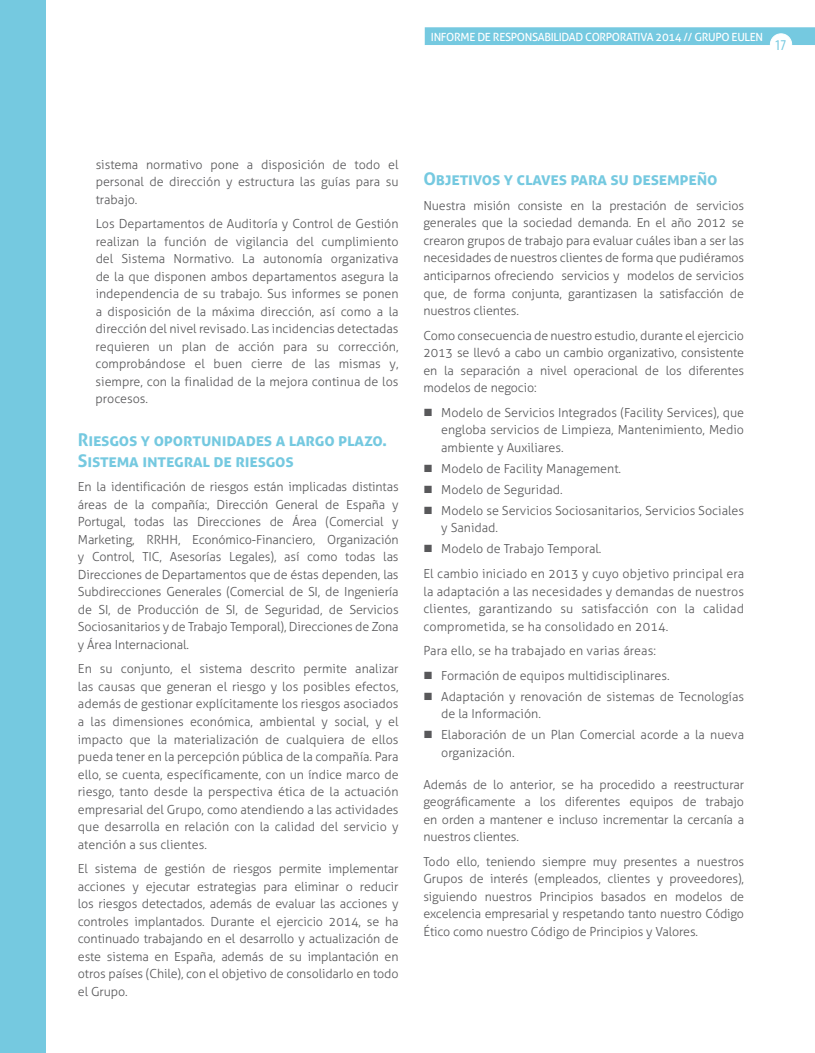
<style>
.page{position:relative;width:815px;height:1053px;background:#fff}
.page>*{position:absolute;margin:0;border:0;box-sizing:border-box;transform-origin:0 0}
.t1{font:700 17.5px/21px "Aller";letter-spacing:-.01em;color:#75c9e0}
.t2{font:condensed 15px "Myriad Pro";color:#75c9e0}
.t3{font:300 12.5px/17.5px "Aller";color:#58585a;text-align:justify}
.t4{font:11.25px "Aller";letter-spacing:-.03em;color:#fff}
</style>
<div class="page">
<div style="left:425px;top:27px;width:390px;height:18px;background:#75c9e0"></div>
<div style="left:770px;top:34px;width:22px;height:21px;background:#fff;border-radius:50%"></div>
<div style="left:770px;top:33px;width:22px;height:22px;border:1px solid #fff;border-radius:50%"></div>
<div style="left:0;top:0;width:45px;height:1052px;background:#75c9e0"></div>
<p class="t4" style="left:431px;top:30px;width:135px">I NFORME DE RESPONSABI LIDAD</p>
<p class="t4" style="left:585px;top:30px;width:179px">CORPORATIVA 2014 // GRUPO EULEN</p>
<p class="t2" style="left:775px;top:36px;width:13px">17</p>
<p class="t3" style="left:96px;top:155px;width:304px">sistema normativo pone a disposición de todo el personal de dirección y estructura las guías para su trabajo.</p>
<p class="t3" style="left:96px;top:215px;width:305px">Los Departamentos de Auditoría y Control de Gestión realizan la función de vigilancia del cumplimiento del Sistema Normativo. La autonomía organizativa de la que disponen ambos departamentos asegura la independencia de su trabajo. Sus informes se ponen a disposición de la máxima dirección, así como a la dirección del nivel revisado. Las incidencias detectadas requieren un plan de acción para su corrección, comprobándose el buen cierre de las mismas y, siempre, con la finalidad de la mejora continua de los procesos.</p>
<h1 class="t1" style="left:78px;top:429px;width:311px">Riesgos y oportunidades a largo plazo.<br>Sistema integral de riesgos</h1>
<p class="t3" style="left:78px;top:478px;width:322px">En la identificación de riesgos están implicadas distintas áreas de la compañía:, Dirección General de España y Portugal, todas las Direcciones de Área (Comercial y Marketing, RRHH, Económico-Financiero, Organización y Control, TIC, Asesorías Legales), así como todas las Direcciones de Departamentos que de éstas dependen, las Subdirecciones Generales (Comercial de SI, de Ingeniería de SI, de Producción de SI, de Seguridad, de Servicios Sociosanitarios y de Trabajo Temporal), Direcciones de Zona y Área Internacional.</p>
<p class="t3" style="left:78px;top:660px;width:322px">En su conjunto, el sistema descrito permite analizar las causas que generan el riesgo y los posibles efectos, además de gestionar explícitamente los riesgos asociados a las dimensiones económica, ambiental y social, y el impacto que la materialización de cualquiera de ellos pueda tener en la percepción pública de la compañía. Para ello, se cuenta, específicamente, con un índice marco de riesgo, tanto desde la perspectiva ética de la actuación empresarial del Grupo, como atendiendo a las actividades que desarrolla en relación con la calidad del servicio y atención a sus clientes.</p>
<p class="t3" style="left:78px;top:859px;width:322px">El sistema de gestión de riesgos permite implementar acciones y ejecutar estrategias para eliminar o reducir los riesgos detectados, además de evaluar las acciones y controles implantados. Durante el ejercicio 2014, se ha continuado trabajando en el desarrollo y actualización de este sistema en España, además de su implantación en otros países (Chile), con el objetivo de consolidarlo en todo el Grupo.</p>
<h1 class="t1" style="left:423px;top:168px;width:296px">Objetivos y claves para su desempeño</h1>
<p class="t3" style="left:423px;top:197px;width:322px">Nuestra misión consiste en la prestación de servicios generales que la sociedad demanda. En el año 2012 se crearon grupos de trabajo para evaluar cuáles iban a ser las necesidades de nuestros clientes de forma que pudiéramos anticiparnos ofreciendo servicios y modelos de servicios que, de forma conjunta, garantizasen la satisfacción de nuestros clientes.</p>
<p class="t3" style="left:423px;top:326px;width:322px">Como consecuencia de nuestro estudio, durante el ejercicio 2013 se llevó a cabo un cambio organizativo, consistente en la separación a nivel operacional de los diferentes modelos de negocio:</p>
<p class="t3" style="left:441px;top:403px;width:304px;text-indent:-18px">■ Modelo de Servicios Integrados (Facility Services), que engloba servicios de Limpieza, Mantenimiento, Medio ambiente y Auxiliares.</p>
<p class="t3" style="left:423px;top:459px;width:199px">■ Modelo de Facility Management.</p>
<p class="t3" style="left:423px;top:480px;width:141px">■ Modelo de Seguridad.</p>
<p class="t3" style="left:441px;top:501px;width:304px;text-indent:-18px">■ Modelo se Servicios Sociosanitarios, Servicios Sociales y Sanidad.</p>
<p class="t3" style="left:423px;top:536px;width:322px;line-height:24.6px">■ Modelo de Trabajo Temporal.<br>El cambio iniciado en 2013 y cuyo objetivo principal era</p>
<p class="t3" style="left:423px;top:582px;width:322px">la adaptación a las necesidades y demandas de nuestros clientes, garantizando su satisfacción con la calidad comprometida, se ha consolidado en 2014.</p>
<p class="t3" style="left:423px;top:642px;width:234px">Para ello, se ha trabajado en varias áreas:</p>
<p class="t3" style="left:423px;top:666px;width:248px">■ Formación de equipos multidisciplinares.</p>
<p class="t3" style="left:441px;top:687px;width:304px;text-indent:-18px">■ Adaptación y renovación de sistemas de Tecnologías de la Información.</p>
<p class="t3" style="left:441px;top:726px;width:304px;text-indent:-18px">■ Elaboración de un Plan Comercial acorde a la nueva organización.</p>
<p class="t3" style="left:423px;top:775px;width:322px">Además de lo anterior, se ha procedido a reestructurar geográficamente a los diferentes equipos de trabajo en orden a mantener e incluso incrementar la cercanía a nuestros clientes.</p>
<p class="t3" style="left:423px;top:852px;width:322px">Todo ello, teniendo siempre muy presentes a nuestros Grupos de interés (empleados, clientes y proveedores), siguiendo nuestros Principios basados en modelos de excelencia empresarial y respetando tanto nuestro Código Ético como nuestro Código de Principios y Valores.</p>
</div>
